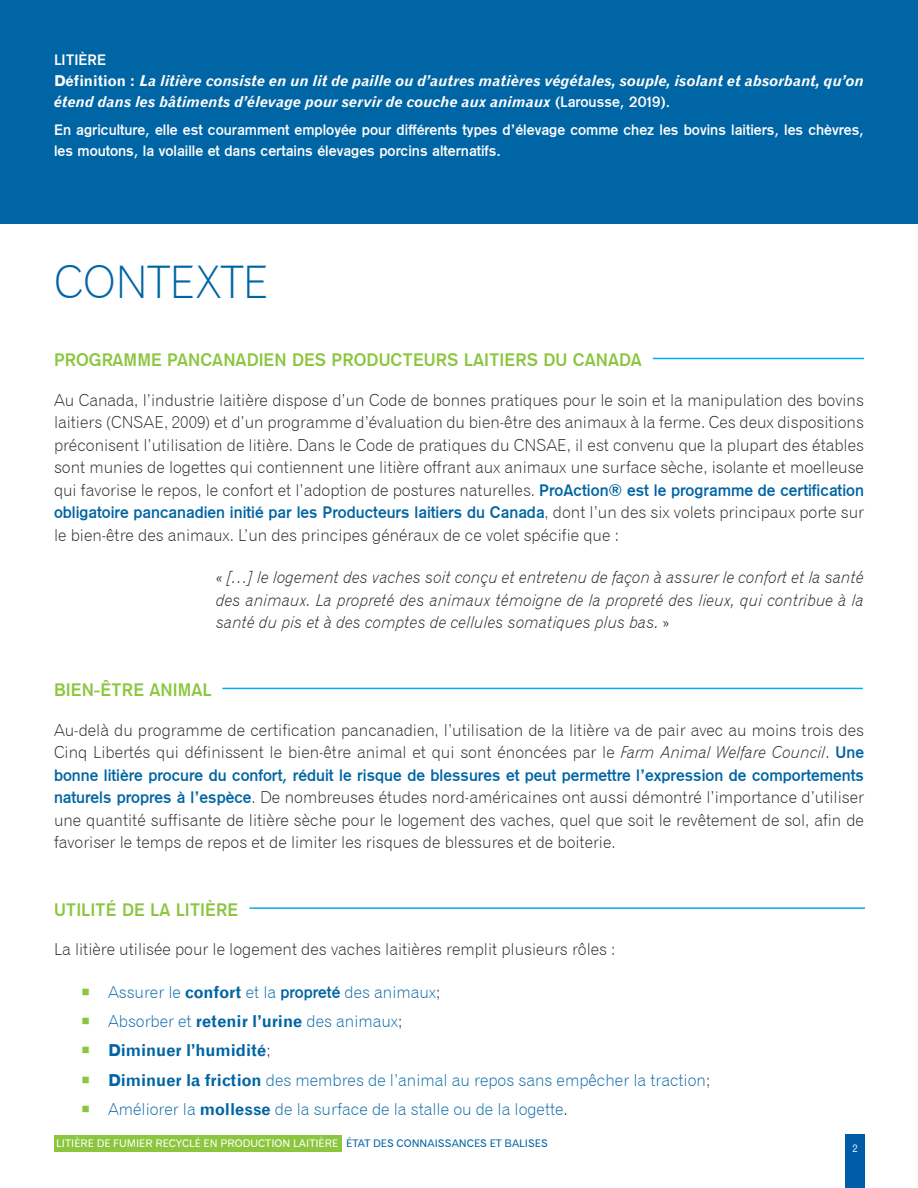
<style>
.page{position:relative;width:918px;height:1188px;background:#fff}
.page>*{position:absolute;margin:0;border:0;box-sizing:border-box;transform-origin:0 0}
.Texte_courant{font:45px "Gothic 720 BT Light B";color:#0065a4}
.Noms_auteurs{font:18px "Gothic 725 BT Bold A";color:#8bc63e}
.Texte_courant-2{font:16.5px/22.5px "Gothic 720 BT Light B";color:#231f20;text-align:justify}
.Texte_courant-3{font:16.5px/22.5px "Gothic 720 BT Light Italic B";color:#231f20;text-align:justify}
.Texte_courant-4{font:16.5px "Gothic 720 BT Light B";color:#0065a4}
.Texte_courant-5{font:16.5px "Gothic 720 BT Bold B";color:#0065a4}
.Noms_auteurs-2{font:15px/21px "Gothic 720 BT Bold Italic B";color:#fff}
.Noms_auteurs-3{font:15px/21px "Gothic 725 BT Bold A";color:#fff}
.t1{font:10.5px "Gothic 720 BT Roman B";color:#fff}
.s1{font-family:"Gothic 720 BT Bold B"}
.s2{font-family:"Gothic 725 BT Bold A"}
.s3{font-family:"Gothic 725 BT Bold A";color:#0065a4}
.s4{font-family:"Gothic 720 BT Light Italic B"}
.s5{color:#8bc63e}
.s6{color:#231f20}
.s7{font-family:"Gothic 720 BT Light B";color:#231f20}
.s8{color:#0065a4}
</style>
<div class="page">
<div style="left:54px;top:1135px;width:287px;height:17px;background:#8bc63e"></div>
<div style="left:846px;top:1134px;width:19px;height:54px;background:#005ca7"></div>
<hr style="left:653px;top:358px;width:211px;height:1px;background:#00aeef">
<div style="left:0;top:0;width:918px;height:224px;background:#0065a4"></div>
<hr style="left:222px;top:688px;width:641px;height:1px;background:#00aeef">
<hr style="left:249px;top:907px;width:616px;height:2px;background:#00aeef">
<p class="Noms_auteurs-3" style="left:54px;top:50px;width:54px">LITIÈRE</p>
<p class="Noms_auteurs-2" style="left:54px;top:70px;width:812px"><span class="s1">Définition :</span> La litière consiste en un lit de paille ou d’autres matières végétales, souple, isolant et absorbant, qu’on étend dans les bâtiments d’élevage pour servir de couche aux animaux <span class="s2">(Larousse, 2019).</span></p>
<p class="Noms_auteurs-3" style="left:54px;top:120px;width:811px">En agriculture, elle est couramment employée pour différents types d’élevage comme chez les bovins laitiers, les chèvres, les moutons, la volaille et dans certains élevages porcins alternatifs.</p>
<p class="Texte_courant" style="left:54px;top:255px;width:217px">CONTEXTE</p>
<p class="Noms_auteurs" style="left:54px;top:350px;width:590px">PROGRAMME PANCANADIEN DES PRODUCTEURS LAITIERS DU CANADA</p>
<p class="Texte_courant-2" style="left:54px;top:388px;width:812px">Au Canada, l’industrie laitière dispose d’un Code de bonnes pratiques pour le soin et la manipulation des bovins laitiers (CNSAE, 2009) et d’un programme d’évaluation du bien-être des animaux à la ferme. Ces deux dispositions préconisent l’utilisation de litière. Dans le Code de pratiques du CNSAE, il est convenu que la plupart des étables sont munies de logettes qui contiennent une litière offrant aux animaux une surface sèche, isolante et moelleuse qui favorise le repos, le confort et l’adoption de postures naturelles. <span class="s3">ProAction® est le programme de certification obligatoire pancanadien initié par les Producteurs laitiers du Canada</span>, dont l’un des six volets principaux porte sur le bien-être des animaux. L’un des principes généraux de ce volet spécifie que :</p>
<p class="Texte_courant-3" style="left:216px;top:566px;width:650px">« […] le logement des vaches soit conçu et entretenu de façon à assurer le confort et la santé des animaux. La propreté des animaux témoigne de la propreté des lieux, qui contribue à la santé du pis et à des comptes de cellules somatiques plus bas. »</p>
<p class="Noms_auteurs" style="left:54px;top:680px;width:159px">BIEN-ÊTRE ANIMAL</p>
<p class="Texte_courant-2" style="left:54px;top:718px;width:812px">Au-delà du programme de certification pancanadien, l’utilisation de la litière va de pair avec au moins trois des Cinq Libertés qui définissent le bien-être animal et qui sont énoncées par le <span class="s4">Farm Animal Welfare Council</span>. <span class="s3">Une bonne litière procure du confort, réduit le risque de blessures et peut permettre l’expression de comportements naturels propres à l’espèce</span>. De nombreuses études nord-américaines ont aussi démontré l’importance d’utiliser une quantité suffisante de litière sèche pour le logement des vaches, quel que soit le revêtement de sol, afin de favoriser le temps de repos et de limiter les risques de blessures et de boiterie.</p>
<p class="Noms_auteurs" style="left:54px;top:899px;width:186px">UTILITÉ DE LA LITIÈRE</p>
<p class="Texte_courant-2" style="left:54px;top:938px;width:563px">La litière utilisée pour le logement des vaches laitières remplit plusieurs rôles :</p>
<p class="Texte_courant-4" style="left:81px;top:982px;width:361px"><span class="s5">○</span> Assurer le <span class="s1">confort</span> et la <span class="s2">propreté</span> des animaux<span class="s6">;</span></p>
<p class="Texte_courant-4" style="left:81px;top:1011px;width:323px"><span class="s5">○</span> Absorber et <span class="s1">retenir l’urine</span> des animaux<span class="s6">;</span></p>
<p class="Texte_courant-5" style="left:81px;top:1041px;width:191px"><span class="s5">○</span> Diminuer l’humidité<span class="s7">;</span></p>
<p class="Texte_courant-4" style="left:81px;top:1070px;width:631px"><span class="s5">○</span> <span class="s1">Diminuer la friction</span> des membres de l’animal au repos sans empêcher la traction<span class="s6">;</span></p>
<p class="Texte_courant-4" style="left:81px;top:1099px;width:488px"><span class="s5">○</span> Améliorer la <span class="s1">mollesse</span> de la surface de la stalle ou de la logette<span class="s6">.</span></p>
<p class="t1" style="left:56px;top:1137px;width:493px">LITIÈRE DE FUMIER RECYCLÉ EN PRODUCTION LAITIÈRE <span class="s8">ÉTAT DES CONNAISSANCES ET BALISES</span></p>
<p class="t1" style="left:852px;top:1142px;width:7px">2</p>
</div>
